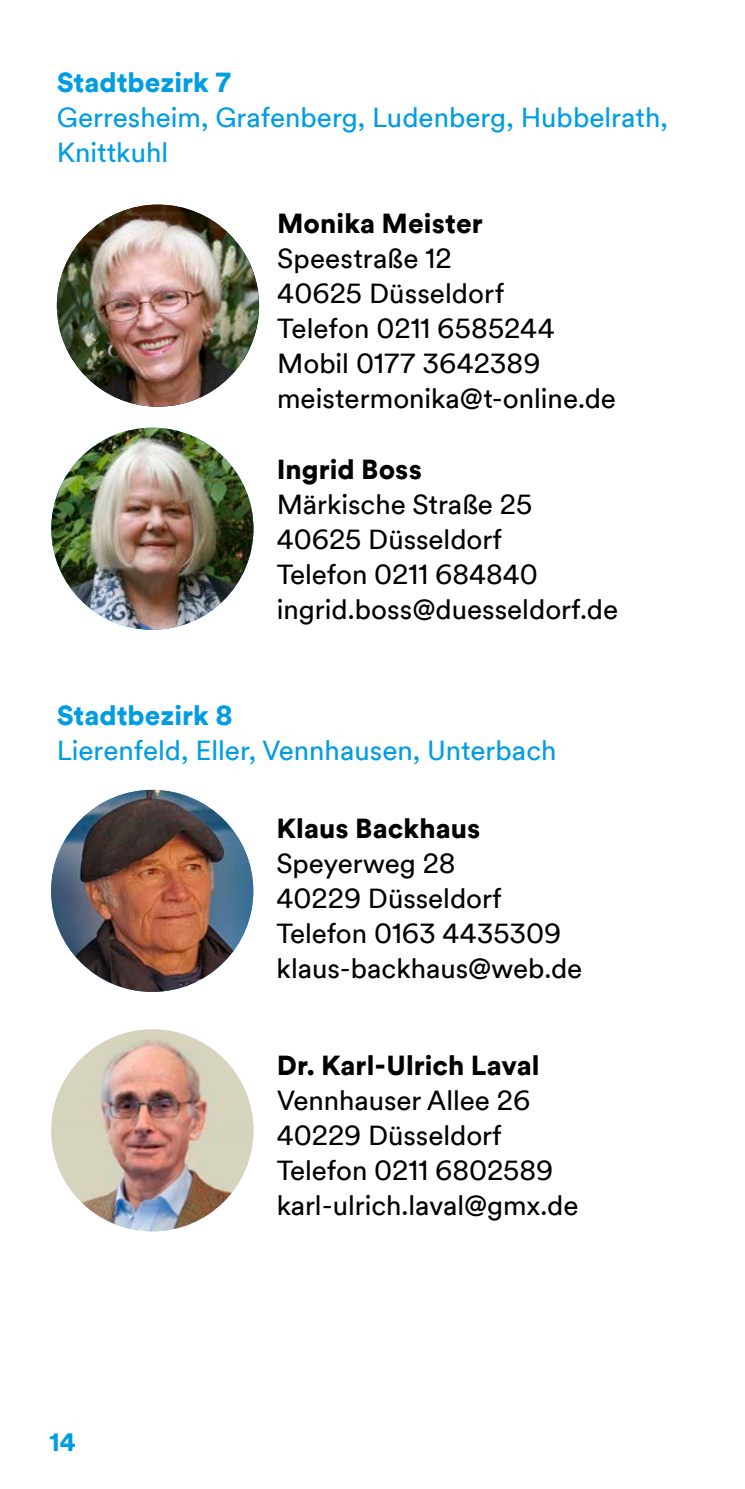
<style>
.page{position:relative;width:745px;height:1489px;background:#fff}
.page>*{position:absolute;margin:0;border:0;box-sizing:border-box;transform-origin:0 0}
.t1{font:27.5px/35px "Duesseldorf Circular TT";color:#000}
.t2{font:27.5px/35px "Duesseldorf Circular TT";color:#009de2}
.t3{font:900 27.5px "Duesseldorf Circular TT";letter-spacing:.005em;color:#000}
.t4{font:900 27.5px "Duesseldorf Circular TT";color:#009de2}
.t5{font:900 25px "Duesseldorf Circular TT";color:#009de2}
</style>
<div class="page">
<img style="left:57px;top:205px;width:202px;height:202px;border-radius:101px">
<img style="left:51px;top:427px;width:202px;height:202px;border-radius:101px">
<img style="left:51px;top:789px;width:202px;height:202px;border-radius:101px">
<img style="left:51px;top:1029px;width:202px;height:202px;border-radius:101px">
<p class="t4" style="left:57px;top:63px;width:175px">Stadtbezirk 7</p>
<p class="t2" style="left:57px;top:98px;width:612px">Gerresheim, Grafenberg, Ludenberg, Hubbelrath,<br>Knittkuhl</p>
<p class="t3" style="left:277px;top:204px;width:207px">Monika Meister</p>
<p class="t1" style="left:277px;top:240px;width:340px">Speestraße 12<br>40625 Düsseldorf<br>Telefon 0211 6585244<br>Mobil 0177 3642389 meistermonika@t-online.de</p>
<p class="t3" style="left:276px;top:450px;width:147px">Ingrid Boss</p>
<p class="t1" style="left:276px;top:486px;width:342px">Märkische Straße 25<br>40625 Düsseldorf<br>Telefon 0211 684840 ingrid.boss@duesseldorf.de</p>
<p class="t4" style="left:57px;top:695px;width:177px">Stadtbezirk 8</p>
<p class="t2" style="left:57px;top:731px;width:501px">Lierenfeld, Eller, Vennhausen, Unterbach</p>
<p class="t3" style="left:276px;top:809px;width:205px">Klaus Backhaus</p>
<p class="t1" style="left:276px;top:844px;width:307px">Speyerweg 28<br>40229 Düsseldorf<br>Telefon 0163 4435309 klaus-backhaus@web.de</p>
<p class="t5" style="left:50px;top:1424px;width:28px">14</p>
<p class="t3" style="left:276px;top:1045px;width:264px">Dr. Karl-Ulrich Laval</p>
<p class="t1" style="left:276px;top:1081px;width:303px">Vennhauser Allee 26<br>40229 Düsseldorf<br>Telefon 0211 6802589 karl-ulrich.laval@gmx.de</p>
</div>
